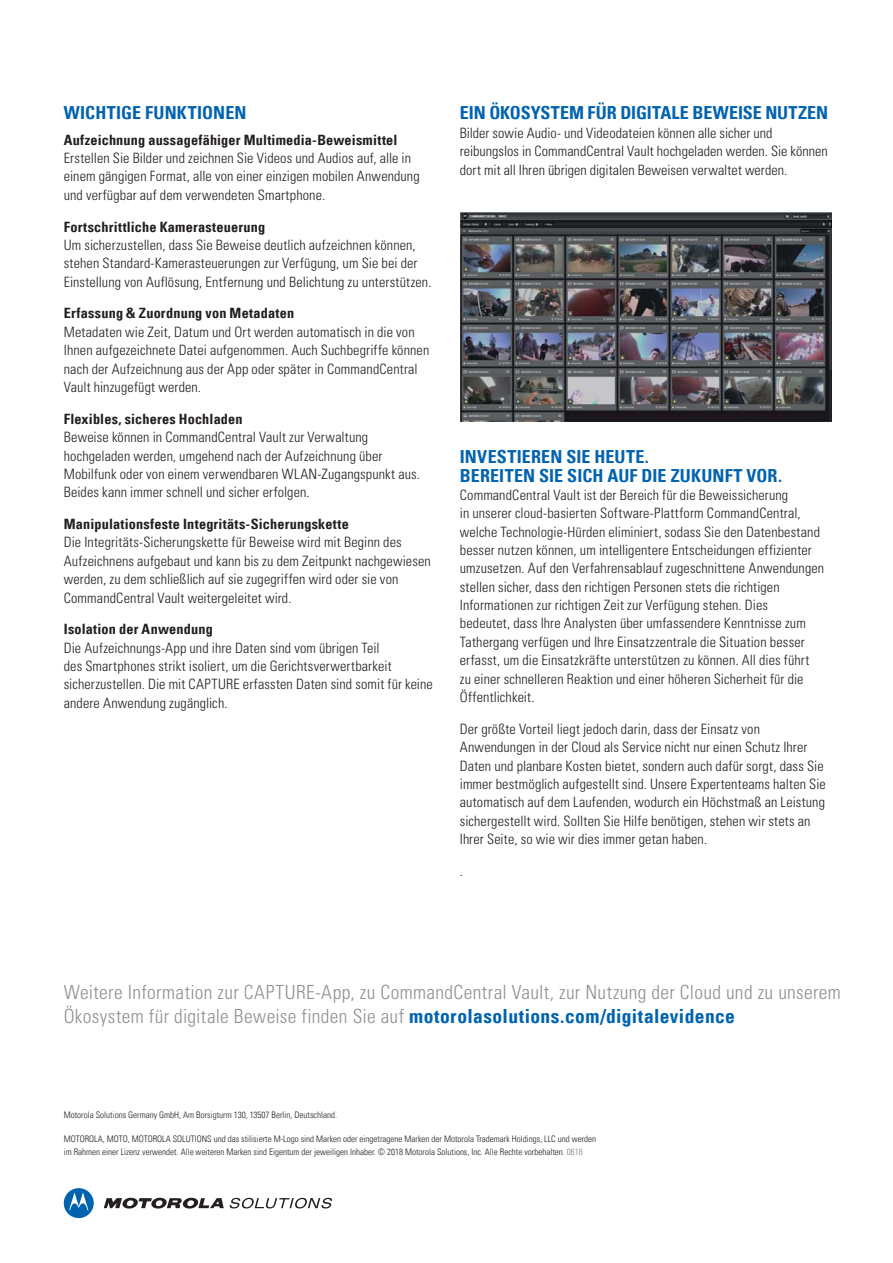
<style>
.page{position:relative;width:893px;height:1263px;background:#fff}
.page>*{position:absolute;margin:0;border:0;box-sizing:border-box;transform-origin:0 0}
.t1{font:300 condensed 19.5px/23.2px "Univers";letter-spacing:.02em;color:#8e9192}
.t2{font:700 condensed 18px/18.3px "Univers LT";letter-spacing:.005em;color:#0063b0}
.t3{font:300 condensed 14.25px/18.3px "Univers";letter-spacing:.01em;color:#231f20}
.t4{font:700 condensed 14.25px "Univers LT";letter-spacing:.015em;color:#231f20}
.t5{font:300 condensed 9px/12.3px "Univers LT";color:#231f20}
.s1{font-family:"Univers LT";font-weight:700;color:#0063b0}
.s2{color:#808285}
</style>
<div class="page">
<svg style="left:104px;top:1198px;width:120px;height:11px"></svg>
<svg style="left:64px;top:1188px;width:30px;height:30px"></svg>
<svg style="left:230px;top:1198px;width:102px;height:10px"></svg>
<img style="left:460px;top:213px;width:371px;height:209px">
<p class="t2" style="left:64px;top:104px;width:184px">WICHTIGE FUNKTIONEN</p>
<p class="t4" style="left:64px;top:131px;width:335px">Aufzeichnung aussagefähiger Multimedia-Beweismittel</p>
<p class="t3" style="left:64px;top:150px;width:357px">Erstellen Sie Bilder und zeichnen Sie Videos und Audios auf, alle in einem gängigen Format, alle von einer einzigen mobilen Anwendung und verfügbar auf dem verwendeten Smartphone.</p>
<p class="t4" style="left:64px;top:218px;width:203px">Fortschrittliche Kamerasteuerung</p>
<p class="t3" style="left:64px;top:237px;width:369px">Um sicherzustellen, dass Sie Beweise deutlich aufzeichnen können, stehen Standard-Kamerasteuerungen zur Verfügung, um Sie bei der<br>Einstellung von Auflösung, Entfernung und Belichtung zu unterstützen.</p>
<p class="t4" style="left:64px;top:305px;width:232px">Erfassung &amp; Zuordnung von Metadaten</p>
<p class="t3" style="left:64px;top:324px;width:367px">Metadaten wie Zeit, Datum und Ort werden automatisch in die von Ihnen aufgezeichnete Datei aufgenommen. Auch Suchbegriffe können nach der Aufzeichnung aus der App oder später in CommandCentral Vault hinzugefügt werden.</p>
<p class="t4" style="left:64px;top:410px;width:180px">Flexibles, sicheres Hochladen</p>
<p class="t3" style="left:64px;top:429px;width:358px">Beweise können in CommandCentral Vault zur Verwaltung hochgeladen werden, umgehend nach der Aufzeichnung über Mobilfunk oder von einem verwendbaren WLAN-Zugangspunkt aus.<br>Beides kann immer schnell und sicher erfolgen.</p>
<p class="t4" style="left:64px;top:515px;width:287px">Manipulationsfeste Integritäts-Sicherungskette</p>
<p class="t3" style="left:64px;top:535px;width:369px">Die Integritäts-Sicherungskette für Beweise wird mit Beginn des Aufzeichnens aufgebaut und kann bis zu dem Zeitpunkt nachgewiesen werden, zu dem schließlich auf sie zugegriffen wird oder sie von CommandCentral Vault weitergeleitet wird.</p>
<p class="t4" style="left:64px;top:621px;width:151px">Isolation der Anwendung</p>
<p class="t3" style="left:64px;top:640px;width:371px">Die Aufzeichnungs-App und ihre Daten sind vom übrigen Teil<br>des Smartphones strikt isoliert, um die Gerichtsverwertbarkeit sicherzustellen. Die mit CAPTURE erfassten Daten sind somit für keine andere Anwendung zugänglich.</p>
<p class="t2" style="left:460px;top:104px;width:370px">EIN ÖKOSYSTEM FÜR DIGITALE BEWEISE NUTZEN</p>
<p class="t3" style="left:460px;top:125px;width:369px">Bilder sowie Audio- und Videodateien können alle sicher und reibungslos in CommandCentral Vault hochgeladen werden. Sie können dort mit all Ihren übrigen digitalen Beweisen verwaltet werden.</p>
<p class="t2" style="left:460px;top:448px;width:324px">INVESTIEREN SIE HEUTE.<br>BEREITEN SIE SICH AUF DIE ZUKUNFT VOR.</p>
<p class="t3" style="left:460px;top:487px;width:366px">CommandCentral Vault ist der Bereich für die Beweissicherung<br>in unserer cloud-basierten Software-Plattform CommandCentral, welche Technologie-Hürden eliminiert, sodass Sie den Datenbestand besser nutzen können, um intelligentere Entscheidungen effizienter umzusetzen. Auf den Verfahrensablauf zugeschnittene Anwendungen stellen sicher, dass den richtigen Personen stets die richtigen Informationen zur richtigen Zeit zur Verfügung stehen. Dies<br>bedeutet, dass Ihre Analysten über umfassendere Kenntnisse zum Tathergang verfügen und Ihre Einsatzzentrale die Situation besser erfasst, um die Einsatzkräfte unterstützen zu können. All dies führt zu einer schnelleren Reaktion und einer höheren Sicherheit für die Öffentlichkeit.</p>
<p class="t3" style="left:460px;top:721px;width:367px">Der größte Vorteil liegt jedoch darin, dass der Einsatz von Anwendungen in der Cloud als Service nicht nur einen Schutz Ihrer Daten und planbare Kosten bietet, sondern auch dafür sorgt, dass Sie immer bestmöglich aufgestellt sind. Unsere Expertenteams halten Sie automatisch auf dem Laufenden, wodurch ein Höchstmaß an Leistung sichergestellt wird. Sollten Sie Hilfe benötigen, stehen wir stets an Ihrer Seite, so wie wir dies immer getan haben.</p>
<p class="t3" style="left:460px;top:863px;width:5px">.</p>
<h1 class="t1" style="left:64px;top:983px;width:779px">Weitere Information zur CAPTURE-App, zu CommandCentral Vault, zur Nutzung der Cloud und zu unserem<br>Ökosystem für digitale Beweise finden Sie auf <span class="s1">motorolasolutions.com/digitalevidence</span></h1>
<p class="t5" style="left:64px;top:1108px;width:275px">Motorola Solutions Germany GmbH, Am Borsigturm 130, 13507 Berlin, Deutschland.</p>
<p class="t5" style="left:64px;top:1133px;width:534px">MOTOROLA, MOTO, MOTOROLA SOLUTIONS und das stilisierte M-Logo sind Marken oder eingetragene Marken der Motorola Trademark Holdings, LLC und werden im Rahmen einer Lizenz verwendet. Alle weiteren Marken sind Eigentum der jeweiligen Inhaber. © 2018 Motorola Solutions, Inc. Alle Rechte vorbehalten. <span class="s2">0618</span></p>
</div>
